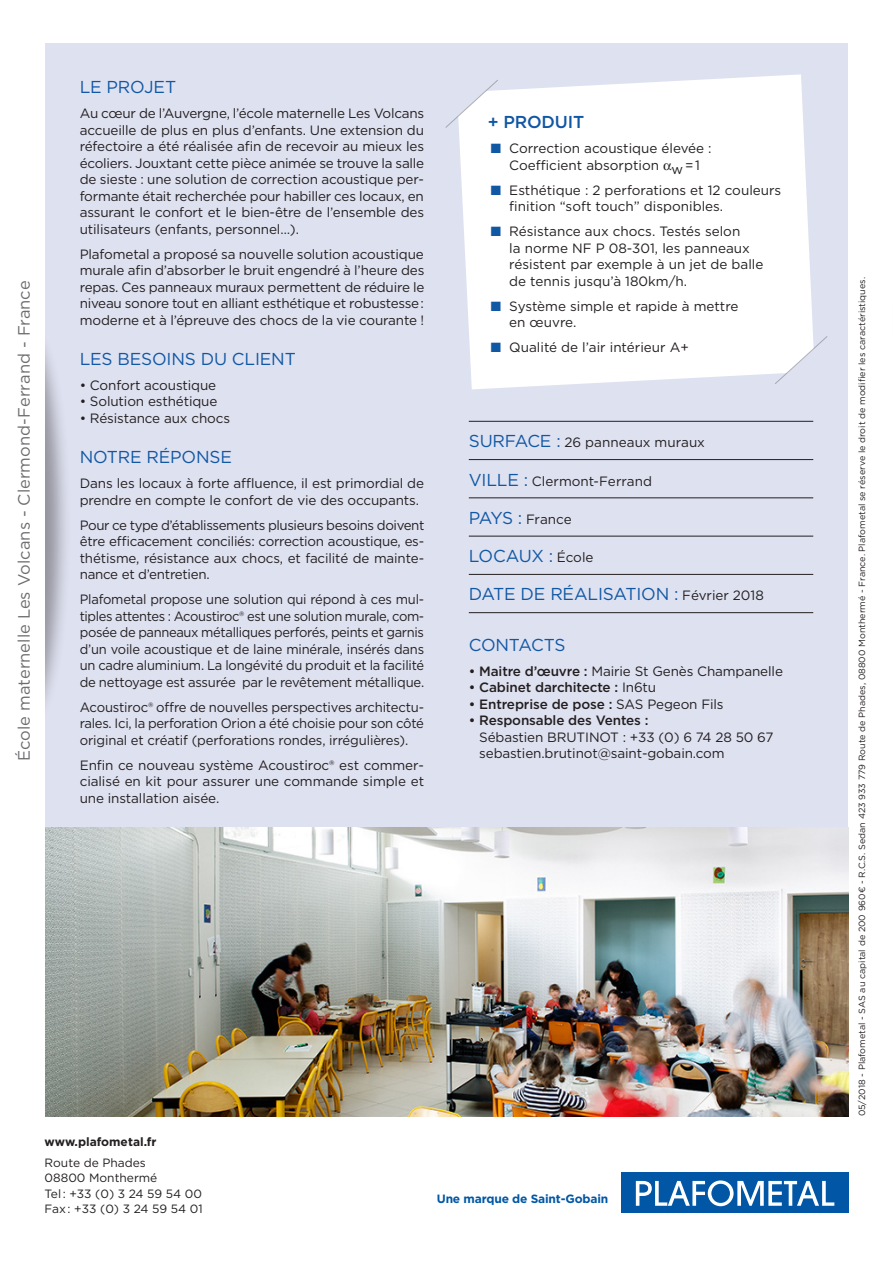
<style>
.page{position:relative;width:893px;height:1263px;background:#fff}
.page>*{position:absolute;margin:0;border:0;box-sizing:border-box;transform-origin:0 0}
.ApplicationTitre{font:17.25px "Gotham";letter-spacing:-.01em;color:#1057a4}
.t1{font:500 17.25px "Gotham";letter-spacing:-.01em;color:#1057a4}
.ApplicationTitre-2{font:16.5px "Gotham";color:#6c6d70}
.Courant_magic{font:13.5px/16.5px "Gotham";letter-spacing:-.01em;color:#231f20;text-align:justify}
.Courant_magic-2{font:13.5px/16.5px "Gotham";letter-spacing:-.01em;color:#231f20;text-align:justify;scale:.96 1}
.ApplicationTitre-3{font:13.5px "Gotham";color:#231f20}
.t2{font:500 13.5px "Gotham";letter-spacing:-.01em;color:#231f20}
.Addresse{font:12px "Gotham";color:#231f20}
.t3{font:700 12px "Gotham Pro";letter-spacing:-.015em;color:#0157a5}
.Addresse-2{font:700 12px "Gotham";color:#231f20}
.Addresse-3{font:9px "Gotham";color:#231f20}
.s1{color:#1057a4}
.s2{font-size:17.25px;color:#1057a4}
.s3{font-size:13.5px;color:#231f20}
.s4{font-weight:500}
.s5{font-weight:400}
</style>
<div class="page">
<div style="left:45px;top:44px;width:803px;height:1072px;background:#dee1f0"></div>
<hr style="left:469px;top:421px;width:344px;height:1px;background:#231f20">
<hr style="left:469px;top:459px;width:344px;height:1px;background:#231f20">
<hr style="left:469px;top:498px;width:344px;height:1px;background:#231f20">
<hr style="left:469px;top:536px;width:344px;height:1px;background:#231f20">
<hr style="left:469px;top:574px;width:344px;height:1px;background:#231f20">
<hr style="left:469px;top:612px;width:344px;height:1px;background:#231f20">
<img style="left:45px;top:827px;width:803px;height:289px">
<div style="left:0;top:323px;width:71px;height:405px;background:#231f20;opacity:.4"></div>
<div style="left:0;top:0;width:45px;height:1263px;background:#fff"></div>
<div style="left:621px;top:1172px;width:227px;height:40px;background:#0157a5"></div>
<svg style="left:636px;top:1180px;width:198px;height:26px"></svg>
<svg style="left:459px;top:74px;width:354px;height:315px;background:#fcfcfd"></svg>
<svg style="left:445px;top:79px;width:54px;height:50px"></svg>
<svg style="left:774px;top:335px;width:54px;height:50px"></svg>
<svg style="left:664px;top:163px;width:7px;height:7px"></svg>
<p class="ApplicationTitre-2" style="left:14px;top:760px;width:482px;rotate:-90deg">École maternelle Les Volcans - Clermond-Ferrand - France</p>
<p class="ApplicationTitre" style="left:80px;top:76px;width:98px">LE PROJET</p>
<p class="Courant_magic" style="left:80px;top:105px;width:346px">Au cœur de l’Auvergne, l’école maternelle Les Volcans accueille de plus en plus d’enfants. Une extension du réfectoire a été réalisée afin de recevoir au mieux les écoliers. Jouxtant cette pièce animée se trouve la salle de sieste : une solution de correction acoustique per&shy;formante était recherchée pour habiller ces locaux, en assurant le confort et le bien-être de l’ensemble des utilisateurs (enfants, personnel…).</p>
<p class="Courant_magic" style="left:80px;top:245px;width:346px">Plafometal a proposé sa nouvelle solution acoustique murale afin d’absorber le bruit engendré à l’heure des repas. Ces panneaux muraux permettent de réduire le niveau sonore tout en alliant esthétique et robustesse : moderne et à l’épreuve des chocs de la vie courante !</p>
<p class="ApplicationTitre" style="left:80px;top:348px;width:218px">LES BESOINS DU CLIENT</p>
<p class="Courant_magic" style="left:80px;top:377px;width:138px">• Confort acoustique</p>
<p class="Courant_magic" style="left:80px;top:393px;width:139px">• Solution esthétique</p>
<p class="Courant_magic" style="left:80px;top:410px;width:152px">• Résistance aux chocs</p>
<p class="ApplicationTitre" style="left:80px;top:446px;width:154px">NOTRE RÉPONSE</p>
<p class="Courant_magic" style="left:80px;top:475px;width:346px">Dans les locaux à forte affluence, il est primordial de prendre en compte le confort de vie des occupants.</p>
<p class="Courant_magic" style="left:80px;top:517px;width:346px">Pour ce type d’établissements plusieurs besoins doivent être efficacement conciliés: correction acoustique, es&shy;thétisme, résistance aux chocs, et facilité de mainte&shy;nance et d’entretien.</p>
<p class="Courant_magic-2" style="left:80px;top:591px;width:360px">Plafometal propose une solution qui répond à ces mul&shy;tiples attentes : Acoustiroc® est une solution murale, com&shy;posée de panneaux métalliques perforés, peints et garnis d’un voile acoustique et de laine minérale, insérés dans un cadre aluminium. La longévité du produit et la facilité de nettoyage est assurée par le revêtement métallique.</p>
<p class="Courant_magic" style="left:80px;top:699px;width:346px">Acoustiroc® offre de nouvelles perspectives architectu&shy;rales. Ici, la perforation Orion a été choisie pour son côté original et créatif (perforations rondes, irrégulières).</p>
<p class="Courant_magic" style="left:80px;top:757px;width:346px">Enfin ce nouveau système Acoustiroc® est commer&shy;cialisé en kit pour assurer une commande simple et une installation aisée.</p>
<p class="t1" style="left:488px;top:111px;width:98px">+ PRODUIT</p>
<p class="Courant_magic" style="left:491px;top:140px;width:222px;text-align:center"><span class="s1">■</span> Correction acoustique élevée :<br>Coefficient absorption w = 1</p>
<p class="Courant_magic" style="left:509px;top:182px;width:274px;text-indent:-18px"><span class="s1">■</span> Esthétique : 2 perforations et 12 couleurs finition “soft touch” disponibles.</p>
<p class="Courant_magic" style="left:509px;top:223px;width:256px;text-align:left;text-indent:-18px"><span class="s1">■</span> Résistance aux chocs. Testés selon<br>la norme NF P 08-301, les panneaux résistent par exemple à un jet de balle de tennis jusqu’à 180km/h.</p>
<p class="Courant_magic" style="left:509px;top:298px;width:231px;text-indent:-18px"><span class="s1">■</span> Système simple et rapide à mettre en œuvre.</p>
<p class="Courant_magic" style="left:491px;top:339px;width:199px"><span class="s1">■</span> Qualité de l’air intérieur A+</p>
<p class="ApplicationTitre-3" style="left:469px;top:434px;width:238px"><span class="s2">SURFACE :</span> 26 panneaux muraux</p>
<p class="ApplicationTitre-3" style="left:469px;top:472px;width:185px"><span class="s2">VILLE :</span> Clermont-Ferrand</p>
<p class="ApplicationTitre-3" style="left:469px;top:510px;width:105px"><span class="s2">PAYS :</span> France</p>
<p class="ApplicationTitre" style="left:469px;top:545px;width:126px">LOCAUX : <span class="s3">École</span></p>
<p class="ApplicationTitre" style="left:469px;top:583px;width:297px">DATE DE RÉALISATION : <span class="s3">Février 2018</span></p>
<p class="ApplicationTitre" style="left:469px;top:633px;width:98px">CONTACTS</p>
<p class="Courant_magic" style="left:469px;top:662px;width:316px"><span class="s4">• Maitre d’œuvre :</span> Mairie St Genès Champanelle</p>
<p class="t2" style="left:469px;top:678px;width:189px">• Cabinet darchitecte : <span class="s5">In6tu</span></p>
<p class="t2" style="left:469px;top:695px;width:256px">• Entreprise de pose : <span class="s5">SAS Pegeon Fils</span></p>
<p class="Courant_magic" style="left:479px;top:712px;width:296px;text-align:left;text-indent:-10px"><span class="s4">• Responsable des Ventes :<br></span>Sébastien BRUTINOT : +33 (0) 6 74 28 50 67 sebastien.brutinot@saint-gobain.com</p>
<p class="Addresse-2" style="left:45px;top:1134px;width:113px">www.plafometal.fr</p>
<p class="Addresse" style="left:45px;top:1155px;width:103px">Route de Phades</p>
<p class="Addresse" style="left:45px;top:1170px;width:114px">08800 Monthermé</p>
<p class="Addresse" style="left:45px;top:1185px;width:159px">Tel : +33 (0) 3 24 59 54 00</p>
<p class="Addresse" style="left:45px;top:1200px;width:160px">Fax : +33 (0) 3 24 59 54 01</p>
<p class="t3" style="left:437px;top:1192px;width:173px">Une marque de Saint-Gobain</p>
<p class="Addresse-3" style="left:856px;top:1116px;width:841px;rotate:-90deg">05/2018 - Plafometal - SAS au capital de 200 960€ - R.C.S. Sedan 423 933 779 Route de Phades, 08800 Monthermé - France. Plafometal se réserve le droit de modifier les caractéristiques.</p>
</div>
